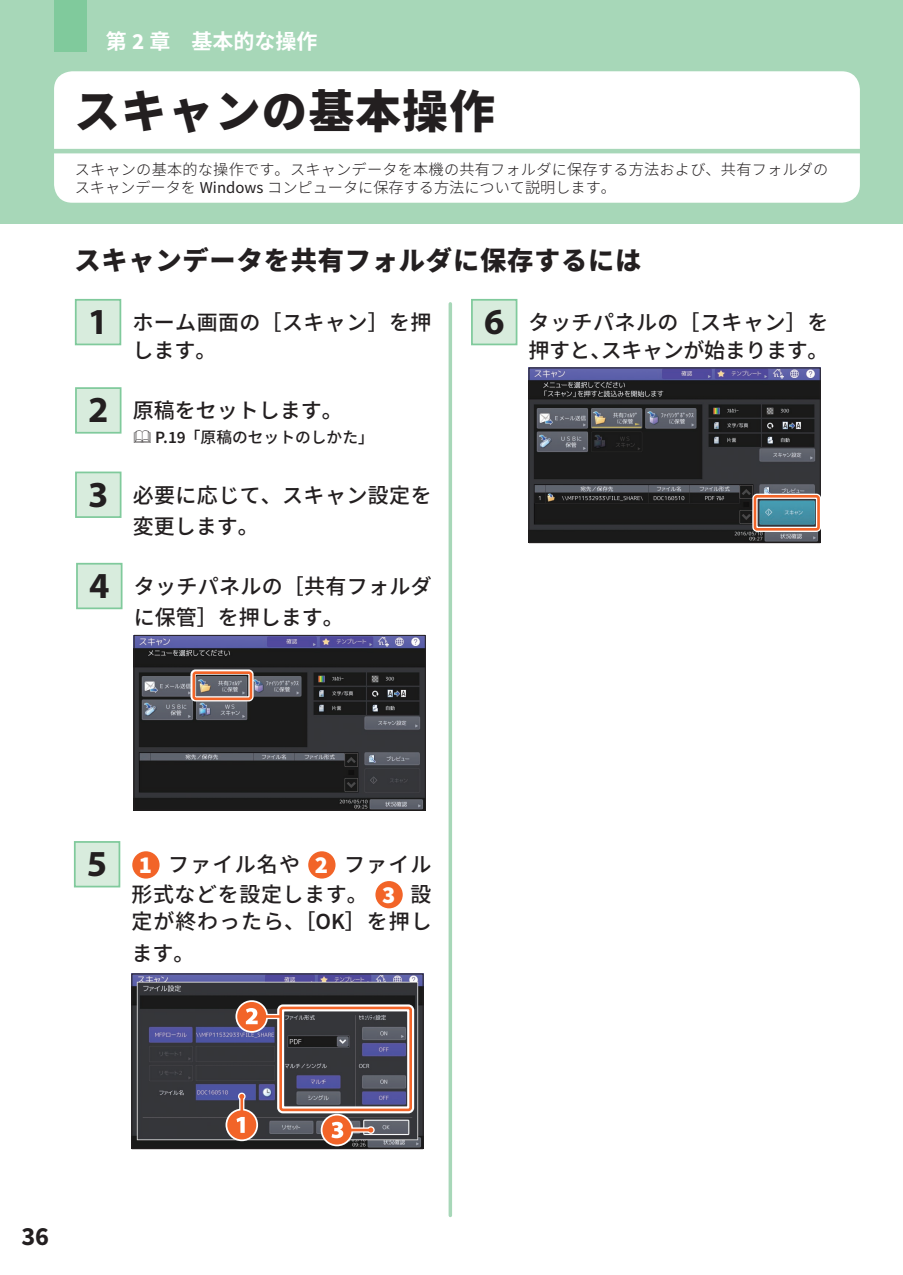
<style>
.page{position:relative;width:903px;height:1275px;background:#fff}
.page>*{position:absolute;margin:0;border:0;box-sizing:border-box;transform-origin:0 0}
.t1{font:800 45.5px "Source Han Sans";letter-spacing:.03em;color:#231f20}
.t2{font:700 36.75px "Myriad Pro";color:#231f20}
.t3{font:800 26.25px "Source Han Sans";letter-spacing:.03em;color:#231f20}
.t4{font:700 26.25px "Source Sans Pro";color:#231f20}
.t5{font:500 21px/31.5px "Source Han Sans";letter-spacing:.02em;color:#231f20}
.t6{font:500 21px/28px "Source Han Sans";letter-spacing:-.015em;color:#231f20}
.t7{font:500 21px/31.5px "Source Han Sans";letter-spacing:.045em;color:#231f20}
.t8{font:700 21px "Source Han Sans";color:#fff}
.t9{font:500 21px "Source Han Sans";color:#231f20}
.t10{font:500 15.75px "Source Han Sans";color:#231f20}
.t11{font:300 15.22px/18.2px "Source Han Sans";letter-spacing:.015em;color:#231f20}
.s1{font-family:"Source Sans Pro";font-size:23.1px}
.s2{font-family:"Source Sans Pro";font-weight:400;font-size:16.62px}
.s3{font-family:"Source Sans Pro";font-weight:600;font-size:17.32px}
.s4{font-family:"Source Sans Pro";font-weight:900;font-size:24.5px;color:#fff}
.s5{font-family:"Source Sans Pro";font-weight:600;font-size:23.1px}
</style>
<div class="page">
<div style="left:0;top:0;width:903px;height:223px;background:#a7d7b8"></div>
<div style="left:54px;top:71px;width:806px;height:132px;background:#fff;border-radius:18px"></div>
<div style="left:54px;top:0;width:32px;height:52px;background:#80ca9c"></div>
<hr style="left:45px;top:149px;width:819px;height:4px;background:#a7d7b8">
<div style="left:76px;top:300px;width:44px;height:44px;background:#d8ecdd"></div>
<div style="left:75px;top:299px;width:46px;height:46px;border:2px solid #80ca9c"></div>
<div style="left:76px;top:472px;width:45px;height:45px;background:#d8ecdd"></div>
<div style="left:75px;top:472px;width:46px;height:46px;border:2px solid #80ca9c"></div>
<img style="left:531px;top:370px;width:287px;height:171px">
<div style="left:529px;top:368px;width:291px;height:175px;border:1px solid #231f20"></div>
<div style="left:752px;top:494px;width:69px;height:38px;border:5px solid #fff;border-radius:2px"></div>
<div style="left:754px;top:495px;width:66px;height:36px;border:3px solid #f26428;border-radius:2px"></div>
<div style="left:472px;top:300px;width:44px;height:44px;background:#d8ecdd"></div>
<div style="left:471px;top:299px;width:46px;height:46px;border:2px solid #80ca9c"></div>
<img style="left:136px;top:637px;width:288px;height:171px">
<div style="left:134px;top:635px;width:292px;height:175px;border:1px solid #231f20"></div>
<div style="left:190px;top:669px;width:64px;height:32px;border:5px solid #fff;border-radius:2px"></div>
<div style="left:192px;top:671px;width:60px;height:29px;border:3px solid #f26428;border-radius:2px"></div>
<div style="left:77px;top:564px;width:45px;height:44px;background:#d8ecdd"></div>
<div style="left:76px;top:563px;width:46px;height:46px;border:2px solid #80ca9c"></div>
<div style="left:76px;top:388px;width:45px;height:45px;background:#d8ecdd"></div>
<div style="left:75px;top:387px;width:46px;height:47px;border:2px solid #80ca9c"></div>
<hr style="left:449px;top:304px;width:3px;height:911px;background:#a7d7b8">
<div style="left:132px;top:851px;width:28px;height:28px;background:#f26428;border-radius:50%"></div>
<div style="left:308px;top:851px;width:27px;height:28px;background:#f26428;border-radius:50%"></div>
<div style="left:375px;top:881px;width:28px;height:27px;background:#f26428;border-radius:50%"></div>
<img style="left:133px;top:976px;width:288px;height:171px">
<div style="left:131px;top:974px;width:292px;height:175px;border:1px solid #231f20"></div>
<div style="left:277px;top:1004px;width:137px;height:109px;border:7px solid #fff;border-radius:2px"></div>
<div style="left:225px;top:1109px;width:33px;height:32px;border:5px solid #fff;border-radius:50%"></div>
<div style="left:238px;top:1093px;width:8px;height:7px;border:3px solid #fff;border-radius:50%"></div>
<svg style="left:239px;top:1099px;width:5px;height:11px"></svg>
<hr style="left:240px;top:1096px;width:3px;height:29px;background:#f26428">
<div style="left:228px;top:1111px;width:27px;height:27px;background:#f26428;border-radius:50%"></div>
<div style="left:227px;top:1110px;width:29px;height:29px;border:2px solid #f26428;border-radius:50%"></div>
<svg style="left:236px;top:1117px;width:9px;height:16px"></svg>
<svg style="left:239px;top:1094px;width:5px;height:5px"></svg>
<div style="left:321px;top:1114px;width:32px;height:32px;border:5px solid #fff;border-radius:50%"></div>
<div style="left:367px;top:1126px;width:8px;height:8px;border:3px solid #fff;border-radius:50%"></div>
<svg style="left:351px;top:1127px;width:20px;height:6px"></svg>
<hr style="left:337px;top:1129px;width:34px;height:2px;background:#f26428">
<div style="left:323px;top:1116px;width:28px;height:28px;background:#f26428;border-radius:50%"></div>
<div style="left:322px;top:1115px;width:29px;height:29px;border:2px solid #f26428;border-radius:50%"></div>
<svg style="left:331px;top:1122px;width:12px;height:16px"></svg>
<svg style="left:368px;top:1127px;width:5px;height:5px"></svg>
<div style="left:235px;top:1000px;width:33px;height:33px;border:5px solid #fff;border-radius:50%"></div>
<div style="left:252px;top:1014px;width:29px;height:5px;background:#fff"></div>
<hr style="left:252px;top:1015px;width:29px;height:3px;background:#f26428">
<div style="left:238px;top:1003px;width:27px;height:27px;background:#f26428;border-radius:50%"></div>
<div style="left:237px;top:1002px;width:29px;height:29px;border:2px solid #f26428;border-radius:50%"></div>
<svg style="left:246px;top:1008px;width:12px;height:16px"></svg>
<div style="left:279px;top:1007px;width:133px;height:104px;border:3px solid #f26428;border-radius:2px"></div>
<div style="left:75px;top:842px;width:44px;height:45px;background:#d8ecdd"></div>
<div style="left:74px;top:841px;width:46px;height:46px;border:2px solid #80ca9c"></div>
<p class="t8" style="left:106px;top:30px;width:213px">第 <span class="s1">2</span> 章　基本的な操作</p>
<h1 class="t1" style="left:74px;top:86px;width:422px">スキャンの基本操作</h1>
<p class="t11" style="left:75px;top:160px;width:755px">スキャンの基本的な操作です。スキャンデータを本機の共有フォルダに保存する方法および、共有フォルダのスキャンデータを <span class="s2">Windows</span> コンピュータに保存する方法について説明します。</p>
<p class="t3" style="left:74px;top:245px;width:569px">スキャンデータを共有フォルダに保存するには</p>
<p class="t6" style="left:529px;top:309px;width:301px">タッチパネルの［スキャン］を押すと、スキャンが始まります。</p>
<h2 class="t2" style="left:484px;top:298px;width:22px">6</h2>
<h2 class="t2" style="left:88px;top:301px;width:22px">1</h2>
<p class="t5" style="left:132px;top:309px;width:301px;line-height:28px">ホーム画面の［スキャン］を押します。</p>
<h2 class="t2" style="left:88px;top:389px;width:22px">2</h2>
<p class="t9" style="left:133px;top:399px;width:211px">原稿をセットします。</p>
<p class="t10" style="left:155px;top:429px;width:220px"><span class="s3">P.19</span> 「原稿のセットのしかた」</p>
<h2 class="t2" style="left:88px;top:474px;width:22px">3</h2>
<p class="t5" style="left:133px;top:480px;width:300px">必要に応じて、スキャン設定を変更します。</p>
<h2 class="t2" style="left:89px;top:565px;width:22px">4</h2>
<p class="t5" style="left:134px;top:571px;width:299px">タッチパネルの［共有フォルダに保管］を押します。</p>
<h2 class="t2" style="left:87px;top:840px;width:22px">5</h2>
<p class="t5" style="left:131px;top:850px;width:302px;line-height:29.8px;text-align:center"><span class="s4">1</span> ファイル名や <span class="s4">2</span> ファイル形式などを設定します。 <span class="s4">3</span> 設</p>
<p class="t7" style="left:131px;top:906px;width:302px">定が終わったら、［<span class="s5">OK</span>］を押します。</p>
<p class="t4" style="left:21px;top:1218px;width:29px">36</p>
</div>
